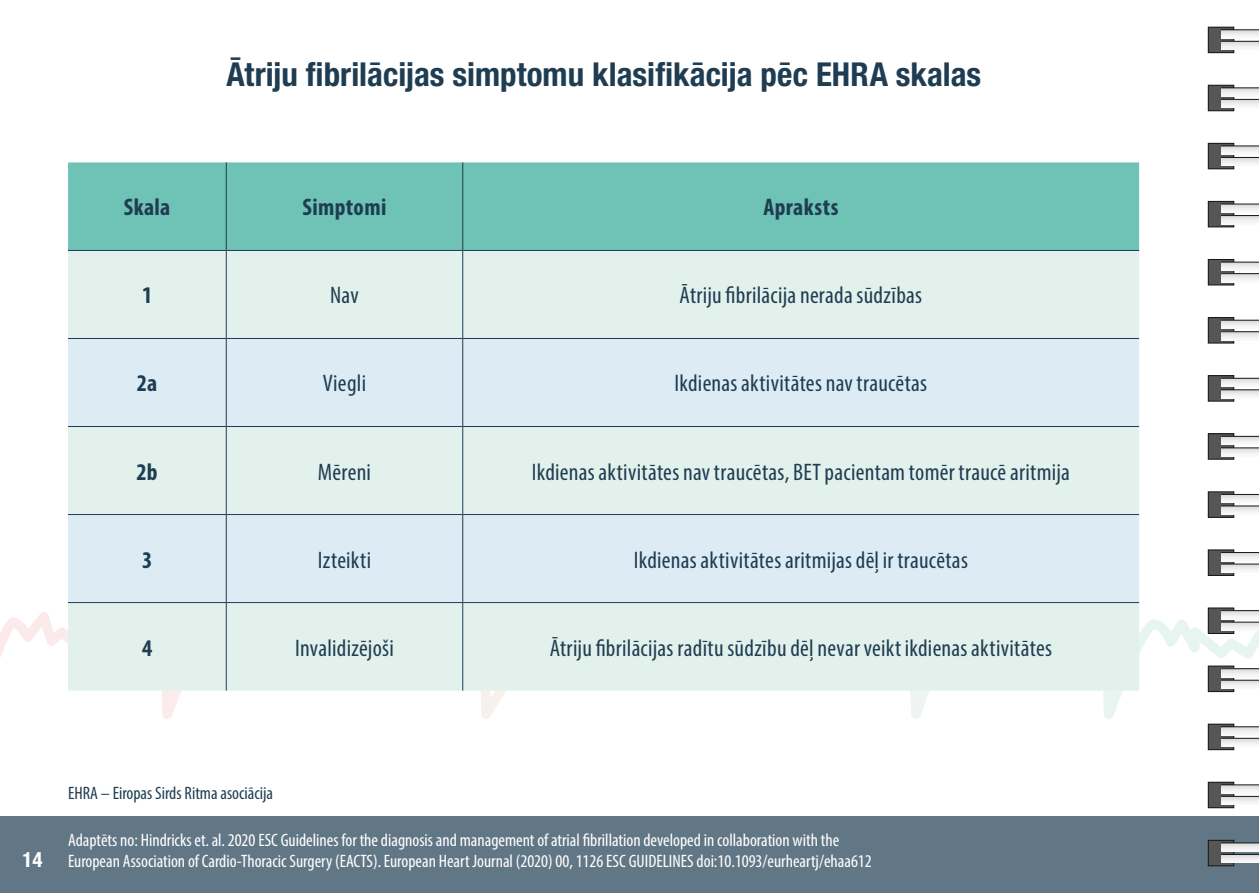
<style>
.page{position:relative;width:1259px;height:893px;background:#fff}
.page>*{position:absolute;margin:0;border:0;box-sizing:border-box;transform-origin:0 0}
.t1{font:700 condensed 33px "Helvetica Neue LT Pro";color:#1f3d52}
.t2{font:condensed 24px "Myriad Pro";letter-spacing:.01em;color:#1f3d52}
.t3{font:700 condensed 24px "Myriad Pro";letter-spacing:.015em;color:#1f3d52}
.t4{font:700 condensed 21px "Helvetica Neue LT Pro";color:#fff}
.t5{font:condensed 18px/21px "Myriad Pro";color:#fff}
.t6{font:condensed 18px "Myriad Pro";color:#1f3d52}
</style>
<div class="page">
<svg style="left:0;top:283px;width:1259px;height:436px"></svg>
<div style="left:0;top:816px;width:1259px;height:77px;background:#627786"></div>
<div style="left:68px;top:162px;width:1071px;height:88px;background:#6ec2b6"></div>
<div style="left:68px;top:251px;width:1071px;height:440px;background:#e3f1ed"></div>
<div style="left:68px;top:339px;width:1071px;height:263px;background:#ddecf4"></div>
<hr style="left:462px;top:162px;width:1px;height:88px;background:#1f3d52">
<hr style="left:68px;top:250px;width:158px;height:1px;background:#1f3d52">
<hr style="left:226px;top:250px;width:237px;height:1px;background:#1f3d52">
<hr style="left:226px;top:251px;width:1px;height:87px;background:#1f3d52">
<hr style="left:463px;top:250px;width:676px;height:1px;background:#1f3d52">
<hr style="left:462px;top:251px;width:1px;height:87px;background:#1f3d52">
<hr style="left:68px;top:338px;width:158px;height:1px;background:#1f3d52">
<hr style="left:226px;top:338px;width:237px;height:1px;background:#1f3d52">
<hr style="left:226px;top:339px;width:1px;height:87px;background:#1f3d52">
<hr style="left:463px;top:338px;width:676px;height:1px;background:#1f3d52">
<hr style="left:462px;top:339px;width:1px;height:87px;background:#1f3d52">
<hr style="left:68px;top:426px;width:158px;height:1px;background:#1f3d52">
<hr style="left:226px;top:426px;width:237px;height:1px;background:#1f3d52">
<hr style="left:226px;top:427px;width:1px;height:87px;background:#1f3d52">
<hr style="left:463px;top:426px;width:676px;height:1px;background:#1f3d52">
<hr style="left:462px;top:427px;width:1px;height:87px;background:#1f3d52">
<hr style="left:68px;top:514px;width:158px;height:1px;background:#1f3d52">
<hr style="left:226px;top:514px;width:237px;height:1px;background:#1f3d52">
<hr style="left:226px;top:515px;width:1px;height:87px;background:#1f3d52">
<hr style="left:463px;top:514px;width:676px;height:1px;background:#1f3d52">
<hr style="left:462px;top:515px;width:1px;height:87px;background:#1f3d52">
<hr style="left:68px;top:602px;width:158px;height:1px;background:#1f3d52">
<hr style="left:226px;top:602px;width:237px;height:1px;background:#1f3d52">
<hr style="left:226px;top:603px;width:1px;height:88px;background:#1f3d52">
<hr style="left:463px;top:602px;width:676px;height:1px;background:#1f3d52">
<hr style="left:462px;top:603px;width:1px;height:88px;background:#1f3d52">
<hr style="left:226px;top:162px;width:1px;height:88px;background:#1f3d52">
<div style="left:1208px;top:840px;width:25px;height:26px;background:#565655"></div>
<div style="left:1208px;top:840px;width:26px;height:26px;border:1px solid #181716"></div>
<div style="left:1208px;top:782px;width:25px;height:26px;background:#565655"></div>
<div style="left:1208px;top:782px;width:26px;height:26px;border:1px solid #181716"></div>
<div style="left:1208px;top:724px;width:25px;height:26px;background:#565655"></div>
<div style="left:1208px;top:724px;width:26px;height:26px;border:1px solid #181716"></div>
<div style="left:1208px;top:666px;width:25px;height:26px;background:#565655"></div>
<div style="left:1208px;top:666px;width:26px;height:26px;border:1px solid #181716"></div>
<div style="left:1208px;top:608px;width:25px;height:25px;background:#565655"></div>
<div style="left:1208px;top:608px;width:26px;height:26px;border:1px solid #181716"></div>
<div style="left:1208px;top:550px;width:25px;height:25px;background:#565655"></div>
<div style="left:1208px;top:550px;width:26px;height:26px;border:1px solid #181716"></div>
<div style="left:1208px;top:492px;width:25px;height:25px;background:#565655"></div>
<div style="left:1208px;top:491px;width:26px;height:27px;border:1px solid #181716"></div>
<div style="left:1208px;top:434px;width:25px;height:25px;background:#565655"></div>
<div style="left:1208px;top:433px;width:26px;height:27px;border:1px solid #181716"></div>
<div style="left:1208px;top:376px;width:25px;height:25px;background:#565655"></div>
<div style="left:1208px;top:375px;width:26px;height:26px;border:1px solid #181716"></div>
<div style="left:1208px;top:318px;width:25px;height:25px;background:#565655"></div>
<div style="left:1208px;top:317px;width:26px;height:26px;border:1px solid #181716"></div>
<div style="left:1208px;top:259px;width:25px;height:26px;background:#565655"></div>
<div style="left:1208px;top:259px;width:26px;height:26px;border:1px solid #181716"></div>
<div style="left:1208px;top:201px;width:25px;height:26px;background:#565655"></div>
<div style="left:1208px;top:201px;width:26px;height:26px;border:1px solid #181716"></div>
<div style="left:1208px;top:143px;width:25px;height:26px;background:#565655"></div>
<div style="left:1208px;top:143px;width:26px;height:26px;border:1px solid #181716"></div>
<div style="left:1208px;top:85px;width:25px;height:26px;background:#565655"></div>
<div style="left:1208px;top:85px;width:26px;height:26px;border:1px solid #181716"></div>
<div style="left:1208px;top:27px;width:25px;height:26px;background:#565655"></div>
<div style="left:1208px;top:27px;width:26px;height:26px;border:1px solid #181716"></div>
<svg style="left:1221px;top:855px;width:38px;height:8px"></svg>
<svg style="left:1221px;top:797px;width:38px;height:8px"></svg>
<svg style="left:1221px;top:739px;width:38px;height:8px"></svg>
<svg style="left:1221px;top:681px;width:38px;height:8px"></svg>
<svg style="left:1221px;top:623px;width:38px;height:8px"></svg>
<svg style="left:1221px;top:565px;width:38px;height:8px"></svg>
<svg style="left:1221px;top:506px;width:38px;height:8px"></svg>
<svg style="left:1221px;top:448px;width:38px;height:8px"></svg>
<svg style="left:1221px;top:390px;width:38px;height:8px"></svg>
<svg style="left:1221px;top:332px;width:38px;height:8px"></svg>
<svg style="left:1221px;top:274px;width:38px;height:8px"></svg>
<svg style="left:1221px;top:216px;width:38px;height:8px"></svg>
<svg style="left:1221px;top:158px;width:38px;height:8px"></svg>
<svg style="left:1221px;top:100px;width:38px;height:8px"></svg>
<svg style="left:1221px;top:42px;width:38px;height:8px"></svg>
<svg style="left:1221px;top:843px;width:38px;height:8px"></svg>
<svg style="left:1221px;top:785px;width:38px;height:8px"></svg>
<svg style="left:1221px;top:727px;width:38px;height:8px"></svg>
<svg style="left:1221px;top:669px;width:38px;height:8px"></svg>
<svg style="left:1221px;top:611px;width:38px;height:8px"></svg>
<svg style="left:1221px;top:553px;width:38px;height:8px"></svg>
<svg style="left:1221px;top:495px;width:38px;height:8px"></svg>
<svg style="left:1221px;top:437px;width:38px;height:8px"></svg>
<svg style="left:1221px;top:379px;width:38px;height:8px"></svg>
<svg style="left:1221px;top:321px;width:38px;height:8px"></svg>
<svg style="left:1221px;top:263px;width:38px;height:8px"></svg>
<svg style="left:1221px;top:205px;width:38px;height:8px"></svg>
<svg style="left:1221px;top:146px;width:38px;height:8px"></svg>
<svg style="left:1221px;top:88px;width:38px;height:8px"></svg>
<svg style="left:1221px;top:30px;width:38px;height:8px"></svg>
<hr style="left:1221px;top:854px;width:38px;height:1px;background:#181716">
<hr style="left:1221px;top:796px;width:38px;height:1px;background:#181716">
<hr style="left:1221px;top:738px;width:38px;height:1px;background:#181716">
<hr style="left:1221px;top:680px;width:38px;height:1px;background:#181716">
<hr style="left:1221px;top:622px;width:38px;height:1px;background:#181716">
<hr style="left:1221px;top:563px;width:38px;height:2px;background:#181716">
<hr style="left:1221px;top:505px;width:38px;height:1px;background:#181716">
<hr style="left:1221px;top:447px;width:38px;height:1px;background:#181716">
<hr style="left:1221px;top:389px;width:38px;height:1px;background:#181716">
<hr style="left:1221px;top:331px;width:38px;height:1px;background:#181716">
<hr style="left:1221px;top:273px;width:38px;height:1px;background:#181716">
<hr style="left:1221px;top:215px;width:38px;height:1px;background:#181716">
<hr style="left:1221px;top:157px;width:38px;height:1px;background:#181716">
<hr style="left:1221px;top:99px;width:38px;height:1px;background:#181716">
<hr style="left:1221px;top:41px;width:38px;height:1px;background:#181716">
<hr style="left:1221px;top:842px;width:38px;height:1px;background:#181716">
<hr style="left:1221px;top:784px;width:38px;height:1px;background:#181716">
<hr style="left:1221px;top:726px;width:38px;height:1px;background:#181716">
<hr style="left:1221px;top:668px;width:38px;height:1px;background:#181716">
<hr style="left:1221px;top:610px;width:38px;height:1px;background:#181716">
<hr style="left:1221px;top:552px;width:38px;height:1px;background:#181716">
<hr style="left:1221px;top:494px;width:38px;height:1px;background:#181716">
<hr style="left:1221px;top:436px;width:38px;height:1px;background:#181716">
<hr style="left:1221px;top:378px;width:38px;height:1px;background:#181716">
<hr style="left:1221px;top:320px;width:38px;height:1px;background:#181716">
<hr style="left:1221px;top:262px;width:38px;height:1px;background:#181716">
<hr style="left:1221px;top:204px;width:38px;height:1px;background:#181716">
<hr style="left:1221px;top:145px;width:38px;height:1px;background:#181716">
<hr style="left:1221px;top:87px;width:38px;height:1px;background:#181716">
<hr style="left:1221px;top:29px;width:38px;height:1px;background:#181716">
<h1 class="t1" style="left:227px;top:55px;width:756px">Ātriju fibrilācijas simptomu klasifikācija pēc EHRA skalas</h1>
<p class="t3" style="left:124px;top:192px;width:48px">Skala</p>
<p class="t3" style="left:303px;top:192px;width:85px">Simptomi</p>
<p class="t3" style="left:763px;top:192px;width:77px">Apraksts</p>
<p class="t3" style="left:142px;top:280px;width:12px">1</p>
<p class="t2" style="left:330px;top:281px;width:30px">Nav</p>
<p class="t2" style="left:679px;top:281px;width:244px">Ātriju fibrilācija nerada sūdzības</p>
<p class="t3" style="left:137px;top:368px;width:22px">2a</p>
<p class="t2" style="left:323px;top:369px;width:45px">Viegli</p>
<p class="t2" style="left:674px;top:369px;width:254px">Ikdienas aktivitātes nav traucētas</p>
<p class="t3" style="left:137px;top:456px;width:23px">2b</p>
<p class="t2" style="left:318px;top:457px;width:55px">Mēreni</p>
<p class="t2" style="left:532px;top:457px;width:539px">Ikdienas aktivitātes nav traucētas, BET pacientam tomēr traucē aritmija</p>
<p class="t3" style="left:142px;top:544px;width:12px">3</p>
<p class="t2" style="left:318px;top:545px;width:55px">Izteikti</p>
<p class="t2" style="left:634px;top:545px;width:335px">Ikdienas aktivitātes aritmijas dēļ ir traucētas</p>
<p class="t3" style="left:142px;top:632px;width:12px">4</p>
<p class="t2" style="left:295px;top:633px;width:100px">Invalidizējoši</p>
<p class="t2" style="left:550px;top:633px;width:504px">Ātriju fibrilācijas radītu sūdzību dēļ nevar veikt ikdienas aktivitātes</p>
<p class="t4" style="left:22px;top:847px;width:22px">14</p>
<p class="t6" style="left:68px;top:783px;width:207px">EHRA – Eiropas Sirds Ritma asociācija</p>
<p class="t5" style="left:68px;top:829px;width:805px">Adaptēts no: Hindricks et. al. 2020 ESC Guidelines for the diagnosis and management of atrial fibrillation developed in collaboration with the<br>European Association of Cardio-Thoracic Surgery (EACTS). European Heart Journal (2020) 00, 1126 ESC GUIDELINES doi:10.1093/eurheartj/ehaa612</p>
</div>
